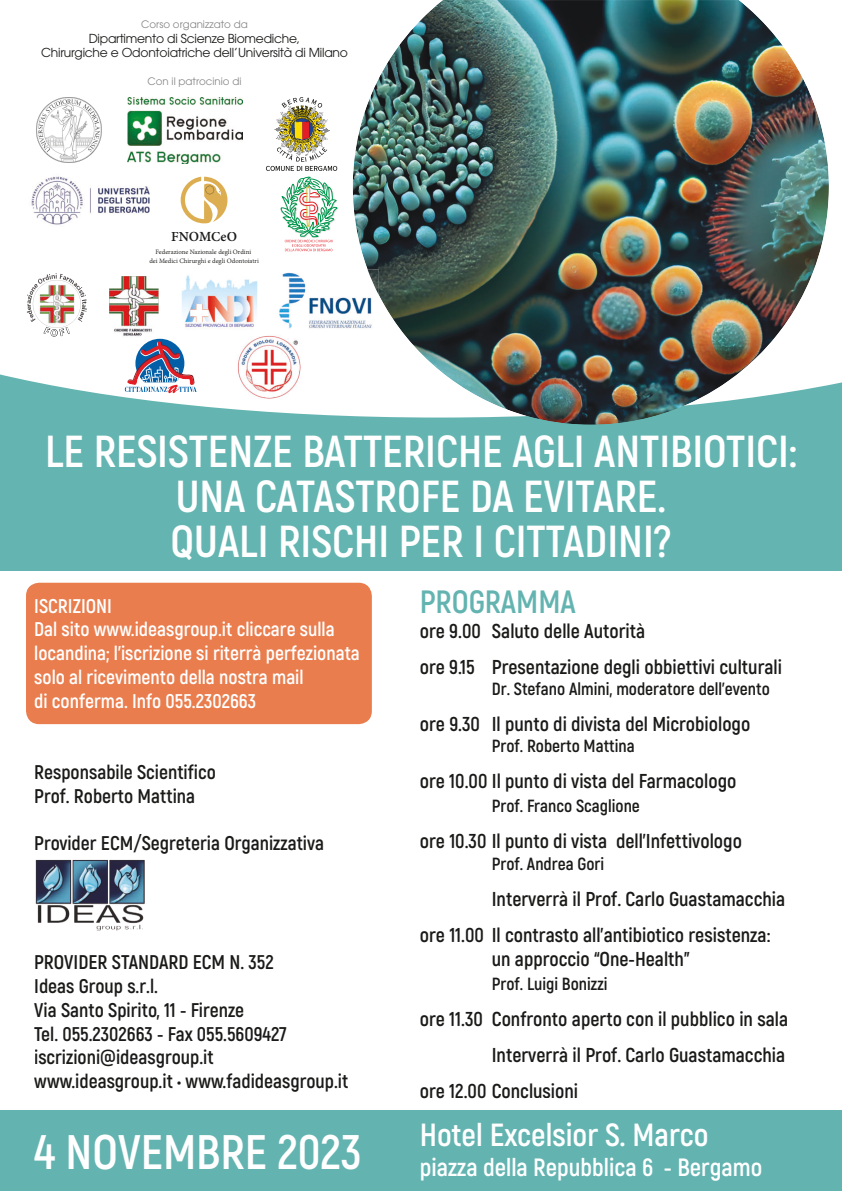
<style>
.page{position:relative;width:842px;height:1191px;background:#fff}
.page>*{position:absolute;margin:0;border:0;box-sizing:border-box;transform-origin:0 0}
.t1{font:700 48.4px "Akrobat";color:#fff}
.t2{font:700 44.8px/44.8px "Akrobat";color:#fff;text-align:center}
.t3{font:700 32.2px "Akrobat";color:#63b4b1}
.t4{font:700 32px "Akrobat";color:#fff}
.t5{font:700 25px "Akrobat";color:#fff}
.t6{font:700 20.1px/36px "Akrobat";color:#1a1a18}
.t7{font:700 19.8px/23.8px "Akrobat";color:#1a1a18}
.t8{font:700 19.8px/23.8px "Akrobat";color:#fff}
.t9{font:700 17.6px "Akrobat";color:#1a1a18}
.t10{font:700 15.1px "Adobe Devanagari";color:#1a1a18}
.t11{font:12.3px/14.8px "Avant Garde";letter-spacing:-.02em;color:#1a1a18;text-align:center}
.t12{font:10.3px "Avant Garde";color:#878787}
.t13{font:7.3px/8.7px "Adobe Devanagari";color:#1a1a18;text-align:center}
</style>
<div class="page">
<div style="left:26px;top:583px;width:346px;height:141px;background:#ea7d4d;border-radius:13px"></div>
<div style="left:0;top:1110px;width:842px;height:81px;background:#63b4b1"></div>
<div style="left:0;top:162px;width:842px;height:408px;background:#64b5b1"></div>
<svg style="left:0;top:122px;width:842px;height:295px;fill:#fff"></svg>
<img style="left:353px;top:0;width:476px;height:425px">
<img style="left:35px;top:859px;width:110px;height:72px">
<img style="left:34px;top:874px;width:72px;height:1px">
<div style="left:172px;top:232px;width:17px;height:9px;background:#fff"></div>
<div style="left:189px;top:232px;width:22px;height:10px;background:#fff"></div>
<div style="left:212px;top:232px;width:14px;height:10px;background:#fff"></div>
<div style="left:227px;top:232px;width:9px;height:10px;background:#fff"></div>
<div style="left:156px;top:249px;width:95px;height:6px;background:#fff"></div>
<div style="left:150px;top:258px;width:85px;height:6px;background:#fff"></div>
<svg style="left:236px;top:259px;width:6px;height:4px"></svg>
<div style="left:242px;top:258px;width:10px;height:5px;background:#fff"></div>
<svg style="left:253px;top:258px;width:6px;height:5px"></svg>
<svg style="left:181px;top:177px;width:46px;height:46px;background:#eed9af"></svg>
<img style="left:36px;top:97px;width:65px;height:65px">
<img style="left:127px;top:97px;width:115px;height:67px">
<img style="left:237px;top:334px;width:64px;height:65px">
<div style="left:122px;top:385px;width:77px;height:9px;background:#fff;border-radius:5px"></div>
<svg style="left:125px;top:338px;width:72px;height:55px;background:#aba9c0"></svg>
<img style="left:18px;top:266px;width:77px;height:76px">
<img style="left:33px;top:280px;width:48px;height:48px">
<img style="left:44px;top:327px;width:26px;height:9px">
<img style="left:27px;top:279px;width:15px;height:43px">
<img style="left:272px;top:269px;width:107px;height:63px">
<img style="left:367px;top:269px;width:12px;height:26px">
<img style="left:109px;top:277px;width:49px;height:61px">
<svg style="left:266px;top:97px;width:73px;height:154px"></svg>
<img style="left:274px;top:102px;width:56px;height:55px">
<img style="left:173px;top:269px;width:93px;height:66px">
<img style="left:21px;top:170px;width:143px;height:61px">
<p class="t12" style="left:141px;top:20px;width:108px">Corso organizzato da</p>
<p class="t11" style="left:41px;top:32px;width:308px">Dipartimento di Scienze Biomediche,<br>Chirurgiche e Odontoiatriche dell’Università di Milano</p>
<p class="t12" style="left:147px;top:77px;width:96px">Con il patrocinio di</p>
<p class="t10" style="left:171px;top:227px;width:67px">FNOMCeO</p>
<p class="t13" style="left:149px;top:248px;width:111px">Federazione Nazionale degli Ordini<br>dei Medici Chirurghi e degli Odontoiatri</p>
<h2 class="t2" style="left:45px;top:432px;width:753px">LE RESISTENZE BATTERICHE AGLI ANTIBIOTICI:<br>UNA CATASTROFE DA EVITARE.<br>QUALI RISCHI PER I CITTADINI?</h2>
<p class="t8" style="left:34px;top:595px;width:327px">ISCRIZIONI<br>Dal sito www.ideasgroup.it cliccare sulla locandina; l’iscrizione si riterrà perfezionata solo al ricevimento della nostra mail<br>di conferma. Info 055.2302663</p>
<p class="t7" style="left:34px;top:762px;width:183px">Responsabile Scientifico<br>Prof. Roberto Mattina</p>
<p class="t7" style="left:34px;top:833px;width:291px">Provider ECM/Segreteria Organizzativa</p>
<p class="t7" style="left:34px;top:952px;width:316px">PROVIDER STANDARD ECM N. 352<br>Ideas Group s.r.l.<br>Via Santo Spirito, 11 - Firenze<br>Tel. 055.2302663 - Fax 055.5609427 iscrizioni@ideasgroup.it www.ideasgroup.it • www.fadideasgroup.it</p>
<h1 class="t1" style="left:34px;top:1134px;width:329px">4 NOVEMBRE 2023</h1>
<h3 class="t3" style="left:420px;top:590px;width:158px">PROGRAMMA</h3>
<p class="t6" style="left:420px;top:615px;width:364px">ore 9.00 Saluto delle Autorità<br>ore 9.15 Presentazione degli obbiettivi culturali</p>
<p class="t9" style="left:492px;top:682px;width:280px">Dr. Stefano Almini, moderatore dell’evento</p>
<p class="t6" style="left:420px;top:708px;width:332px">ore 9.30 Il punto di divista del Microbiologo</p>
<p class="t9" style="left:492px;top:739px;width:145px">Prof. Roberto Mattina</p>
<p class="t6" style="left:420px;top:765px;width:318px">ore 10.00 Il punto di vista del Farmacologo</p>
<p class="t9" style="left:492px;top:800px;width:150px">Prof. Franco Scaglione</p>
<p class="t6" style="left:420px;top:825px;width:324px">ore 10.30 Il punto di vista dell’Infettivologo</p>
<p class="t9" style="left:492px;top:857px;width:114px">Prof. Andrea Gori</p>
<p class="t6" style="left:420px;top:882px;width:367px;text-indent:72px">Interverrà il Prof. Carlo Guastamacchia ore 11.00 Il contrasto all’antibiotico resistenza:</p>
<p class="t6" style="left:492px;top:942px;width:199px">un approccio “One-Health”</p>
<p class="t9" style="left:492px;top:977px;width:117px">Prof. Luigi Bonizzi</p>
<p class="t6" style="left:420px;top:1002px;width:370px">ore 11.30 Confronto aperto con il pubblico in sala</p>
<p class="t6" style="left:492px;top:1038px;width:295px">Interverrà il Prof. Carlo Guastamacchia</p>
<p class="t6" style="left:420px;top:1074px;width:160px">ore 12.00 Conclusioni</p>
<h3 class="t4" style="left:420px;top:1123px;width:290px">Hotel Excelsior S. Marco</h3>
<p class="t5" style="left:420px;top:1158px;width:344px">piazza della Repubblica 6 - Bergamo</p>
</div>
